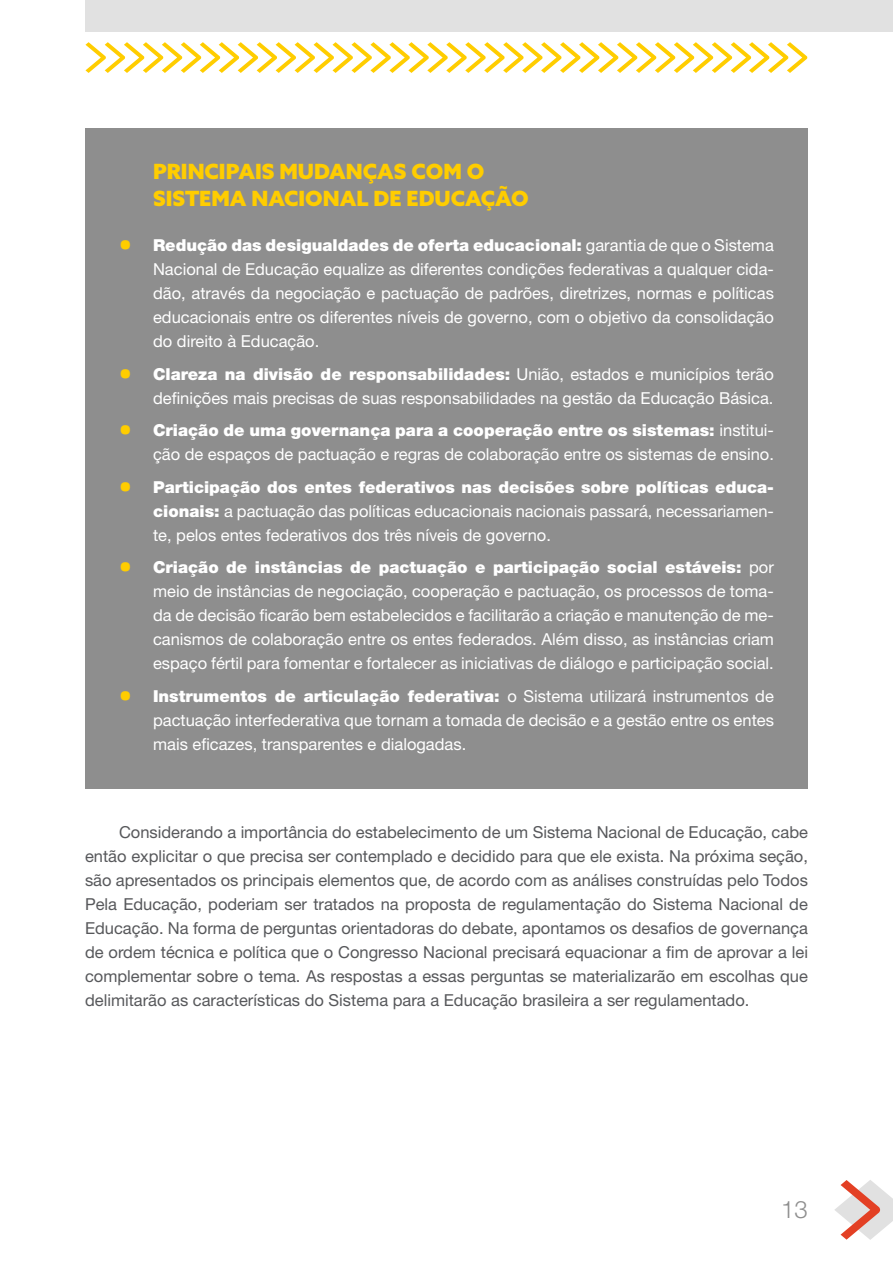
<style>
.page{position:relative;width:893px;height:1263px;background:#fff}
.page>*{position:absolute;margin:0;border:0;box-sizing:border-box;transform-origin:0 0}
.t1{font:300 24px "Helvetica Neue LT Std";color:#8e8e8e}
.Boxe_-_Título{font:900 21px/27px "Azo Sans";color:#ffcd00}
.t2{font:16.5px/24px "Helvetica Neue LT Std";color:#fff;text-align:justify}
.Parágrafo{font:16.5px/24px "Helvetica Neue LT Std";color:#57585b;text-align:justify}
.s1{font-weight:900}
</style>
<div class="page">
<div style="left:85px;top:0;width:808px;height:32px;background:#e1e1e1"></div>
<svg style="left:85px;top:42px;width:722px;height:31px"></svg>
<svg style="left:835px;top:1180px;width:58px;height:60px"></svg>
<div style="left:85px;top:128px;width:723px;height:116px;background:#8e8e8e"></div>
<div style="left:85px;top:205px;width:723px;height:181px;background:#8e8e8e"></div>
<div style="left:85px;top:334px;width:723px;height:108px;background:#8e8e8e"></div>
<div style="left:85px;top:390px;width:723px;height:109px;background:#8e8e8e"></div>
<div style="left:85px;top:447px;width:723px;height:132px;background:#8e8e8e"></div>
<div style="left:85px;top:527px;width:723px;height:181px;background:#8e8e8e"></div>
<div style="left:85px;top:656px;width:723px;height:132px;background:#8e8e8e"></div>
<p class="Boxe_-_Título" style="left:153px;top:157px;width:377px">PRINCIPAIS MUDANÇAS COM O<br>SISTEMA NACIONAL DE EDUCAÇÃO</p>
<p class="t2" style="left:153px;top:233px;width:622px"><span class="s1">Redução das desigualdades de oferta educacional:</span> garantia de que o Sistema Nacional de Educação equalize as diferentes condições federativas a qualquer cida&shy;dão, através da negociação e pactuação de padrões, diretrizes, normas e políticas educacionais entre os diferentes níveis de governo, com o objetivo da consolidação do direito à Educação.</p>
<p class="t2" style="left:153px;top:362px;width:622px"><span class="s1">Clareza na divisão de responsabilidades:</span> União, estados e municípios terão definições mais precisas de suas responsabilidades na gestão da Educação Básica.</p>
<p class="t2" style="left:153px;top:418px;width:622px"><span class="s1">Criação de uma governança para a cooperação entre os sistemas:</span> institui&shy;ção de espaços de pactuação e regras de colaboração entre os sistemas de ensino.</p>
<p class="t2" style="left:153px;top:475px;width:622px"><span class="s1">Participação dos entes federativos nas decisões sobre políticas educa&shy;cionais:</span> a pactuação das políticas educacionais nacionais passará, necessariamen&shy;te, pelos entes federativos dos três níveis de governo.</p>
<p class="t2" style="left:153px;top:555px;width:622px"><span class="s1">Criação de instâncias de pactuação e participação social estáveis:</span> por meio de instâncias de negociação, cooperação e pactuação, os processos de toma&shy;da de decisão ficarão bem estabelecidos e facilitarão a criação e manutenção de me&shy;canismos de colaboração entre os entes federados. Além disso, as instâncias criam espaço fértil para fomentar e fortalecer as iniciativas de diálogo e participação social.</p>
<p class="t2" style="left:153px;top:684px;width:622px"><span class="s1">Instrumentos de articulação federativa:</span> o Sistema utilizará instrumentos de pactuação interfederativa que tornam a tomada de decisão e a gestão entre os entes mais eficazes, transparentes e dialogadas.</p>
<p class="Parágrafo" style="left:85px;top:819px;width:724px;text-indent:34px">Considerando a importância do estabelecimento de um Sistema Nacional de Educação, cabe então explicitar o que precisa ser contemplado e decidido para que ele exista. Na próxima seção, são apresentados os principais elementos que, de acordo com as análises construídas pelo Todos Pela Educação, poderiam ser tratados na proposta de regulamentação do Sistema Nacional de Educação. Na forma de perguntas orientadoras do debate, apontamos os desafios de governança de ordem técnica e política que o Congresso Nacional precisará equacionar a fim de aprovar a lei complementar sobre o tema. As respostas a essas perguntas se materializarão em escolhas que delimitarão as características do Sistema para a Educação brasileira a ser regulamentado.</p>
<h1 class="t1" style="left:781px;top:1195px;width:28px">13</h1>
</div>
